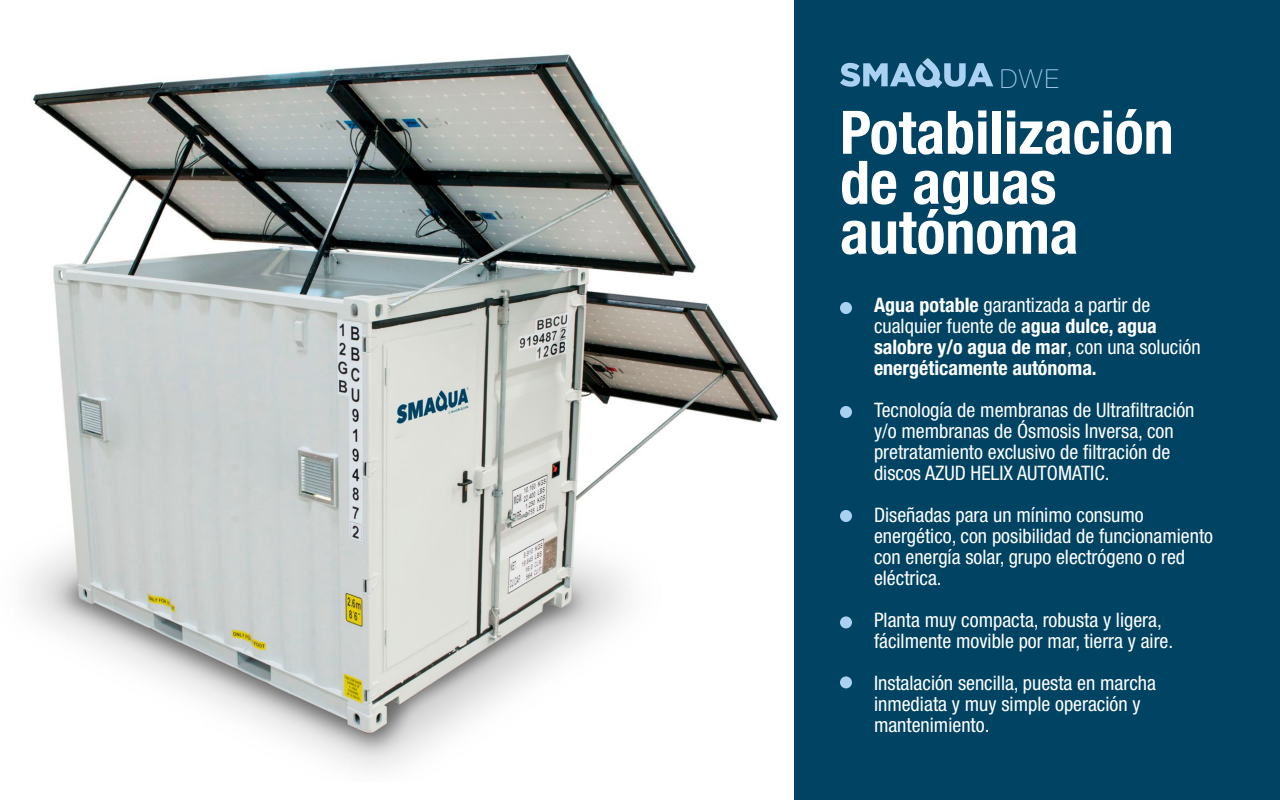
<style>
.page{position:relative;width:1280px;height:800px;background:#fff}
.page>*{position:absolute;margin:0;border:0;box-sizing:border-box;transform-origin:0 0}
.t1{font:700 condensed 60px/50px "Helvetica Neue LT Std";color:#fff}
.t2{font:200 27.5px "Lota Grotesque Alt 3";color:#aad1f1}
.t3{font:condensed 20px/21px "Helvetica Neue LT Std";color:#fff}
.t4{font:700 condensed 20px/21px "Helvetica Neue LT Std";color:#fff}
.s1{font-weight:400}
</style>
<div class="page">
<div style="left:794px;top:0;width:486px;height:800px;background:#004362"></div>
<div style="left:840px;top:302px;width:12px;height:12px;background:#aad1f1;border-radius:50%"></div>
<div style="left:840px;top:406px;width:12px;height:12px;background:#aad1f1;border-radius:50%"></div>
<div style="left:840px;top:510px;width:12px;height:12px;background:#aad1f1;border-radius:50%"></div>
<div style="left:840px;top:616px;width:12px;height:12px;background:#aad1f1;border-radius:50%"></div>
<div style="left:840px;top:676px;width:12px;height:12px;background:#aad1f1;border-radius:50%"></div>
<img style="left:25px;top:54px;width:754px;height:715px">
<svg style="left:840px;top:58px;width:153px;height:30px"></svg>
<h2 class="t2" style="left:999px;top:64px;width:62px">DWE</h2>
<h1 class="t1" style="left:840px;top:107px;width:335px">Potabilización de aguas autónoma</h1>
<p class="t4" style="left:874px;top:294px;width:328px">Agua potable <span class="s1">garantizada a partir de cualquier fuente de</span> agua dulce, agua salobre y/o agua de mar<span class="s1">, con una solución </span>energéticamente autónoma.</p>
<p class="t3" style="left:874px;top:400px;width:322px">Tecnología de membranas de Ultrafiltración y/o membranas de Ósmosis Inversa, con pretratamiento exclusivo de filtración de discos AZUD HELIX AUTOMATIC.</p>
<p class="t3" style="left:874px;top:505px;width:341px">Diseñadas para un mínimo consumo energético, con posibilidad de funcionamiento con energía solar, grupo electrógeno o red eléctrica.</p>
<p class="t3" style="left:874px;top:610px;width:301px">Planta muy compacta, robusta y ligera, fácilmente movible por mar, tierra y aire.</p>
<p class="t3" style="left:874px;top:673px;width:284px">Instalación sencilla, puesta en marcha inmediata y muy simple operación y mantenimiento.</p>
</div>
